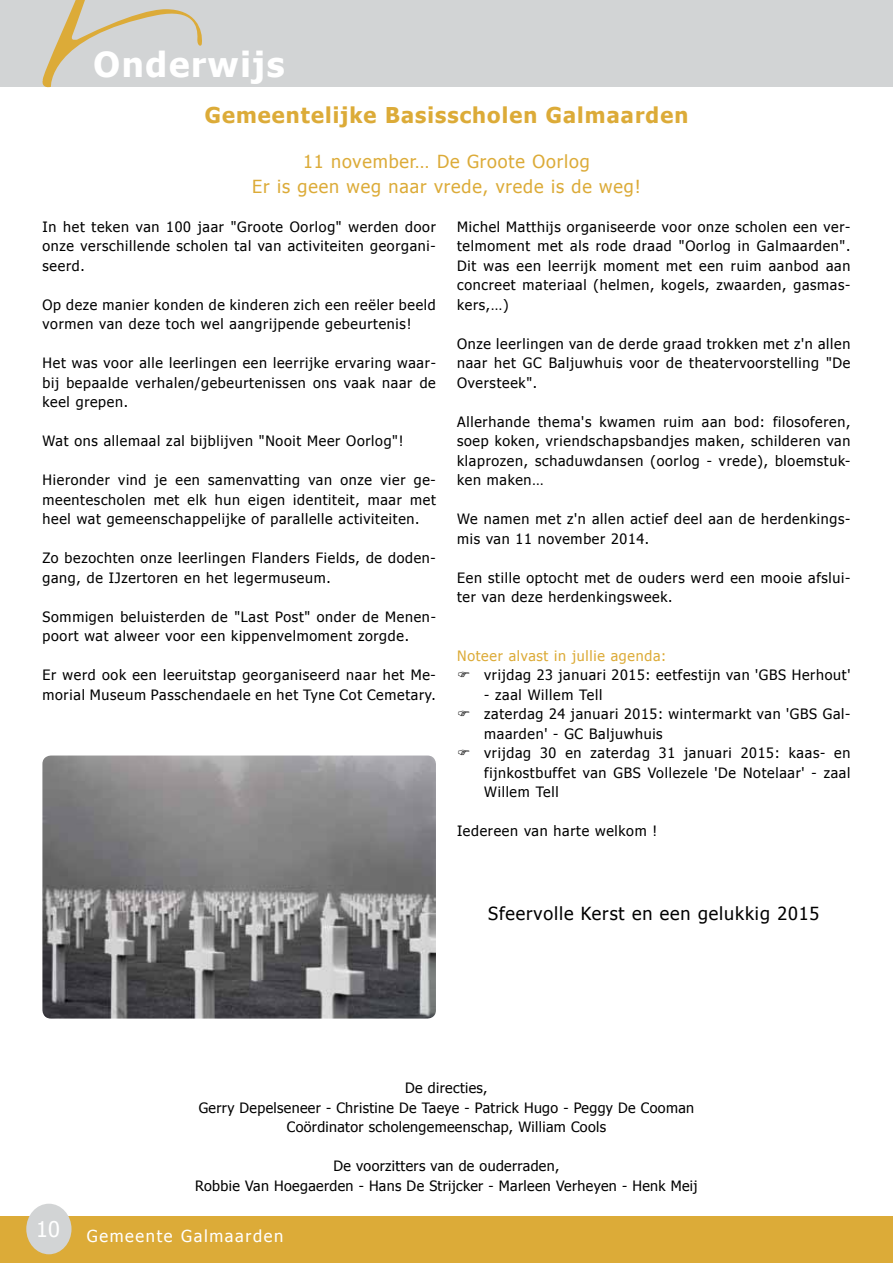
<style>
.page{position:relative;width:893px;height:1263px;background:#fff}
.page>*{position:absolute;margin:0;border:0;box-sizing:border-box;transform-origin:0 0}
.t1{font:700 34.5px "Tahoma";letter-spacing:.05em;color:#fff}
.t2{font:700 21.75px "Tahoma";letter-spacing:.05em;color:#dcab38}
.t3{font:18px/25.2px "Tahoma";letter-spacing:.05em;color:#dcab38;text-align:center}
.t4{font:18px "Tahoma";letter-spacing:.05em;color:#000}
.t5{font:16.5px "Tahoma";letter-spacing:.1em;color:#fff}
.t6{font:14.25px/19.5px "Tahoma";letter-spacing:.05em;color:#000}
.t7{font:14.25px/19.5px "Tahoma";letter-spacing:.025em;color:#000;text-align:center}
.t8{font:14.25px "Tahoma";letter-spacing:.05em;color:#dcab38}
</style>
<div class="page">
<div style="left:0;top:0;width:893px;height:87px;background:#d2d4d5"></div>
<div style="left:0;top:1216px;width:893px;height:47px;background:#dcab38"></div>
<div style="left:26px;top:1204px;width:46px;height:50px;background:#d2d4d5;border-radius:50%"></div>
<svg style="left:42px;top:0;width:160px;height:88px"></svg>
<img style="left:42px;top:755px;width:394px;height:263px">
<h1 class="t1" style="left:94px;top:41px;width:193px">Onderwijs</h1>
<h2 class="t2" style="left:205px;top:100px;width:485px">Gemeentelijke Basisscholen Galmaarden</h2>
<p class="t3" style="left:252px;top:148px;width:390px">11 november… De Groote Oorlog<br>Er is geen weg naar vrede, vrede is de weg!</p>
<p class="t6" style="left:43px;top:216px;width:395px;text-align:justify">In het teken van 100 jaar "Groote Oorlog" werden door onze verschillende scholen tal van activiteiten georgani&shy;seerd.</p>
<p class="t6" style="left:43px;top:294px;width:395px">Op deze manier konden de kinderen zich een reëler beeld vormen van deze toch wel aangrijpende gebeurtenis!</p>
<p class="t6" style="left:43px;top:353px;width:395px;text-align:justify">Het was voor alle leerlingen een leerrijke ervaring waar&shy;bij bepaalde verhalen/gebeurtenissen ons vaak naar de keel grepen.</p>
<p class="t6" style="left:43px;top:431px;width:362px">Wat ons allemaal zal bijblijven "Nooit Meer Oorlog"!</p>
<p class="t6" style="left:43px;top:470px;width:395px;text-align:justify">Hieronder vind je een samenvatting van onze vier ge&shy;meentescholen met elk hun eigen identiteit, maar met heel wat gemeenschappelijke of parallelle activiteiten.</p>
<p class="t6" style="left:43px;top:548px;width:395px">Zo bezochten onze leerlingen Flanders Fields, de doden&shy;gang, de IJzertoren en het legermuseum.</p>
<p class="t6" style="left:43px;top:606px;width:395px">Sommigen beluisterden de "Last Post" onder de Menen&shy;poort wat alweer voor een kippenvelmoment zorgde.</p>
<p class="t6" style="left:43px;top:665px;width:395px">Er werd ook een leeruitstap georganiseerd naar het Me&shy;morial Museum Passchendaele en het Tyne Cot Cemetary.</p>
<p class="t6" style="left:457px;top:216px;width:395px;text-align:justify">Michel Matthijs organiseerde voor onze scholen een ver&shy;telmoment met als rode draad "Oorlog in Galmaarden".<br>Dit was een leerrijk moment met een ruim aanbod aan concreet materiaal (helmen, kogels, zwaarden, gasmas&shy;kers,…)</p>
<p class="t6" style="left:457px;top:333px;width:395px;text-align:justify">Onze leerlingen van de derde graad trokken met z'n allen naar het GC Baljuwhuis voor de theatervoorstelling "De Oversteek".</p>
<p class="t6" style="left:457px;top:411px;width:395px;text-align:justify">Allerhande thema's kwamen ruim aan bod: filosoferen, soep koken, vriendschapsbandjes maken, schilderen van klaprozen, schaduwdansen (oorlog - vrede), bloemstuk&shy;ken maken…</p>
<p class="t6" style="left:457px;top:509px;width:395px">We namen met z'n allen actief deel aan de herdenkings&shy;mis van 11 november 2014.</p>
<p class="t6" style="left:457px;top:567px;width:395px">Een stille optocht met de ouders werd een mooie afslui&shy;ter van deze herdenkingsweek.</p>
<p class="t8" style="left:457px;top:646px;width:211px">Noteer alvast in jullie agenda:</p>
<p class="t6" style="left:484px;top:665px;width:368px">vrijdag 23 januari 2015: eetfestijn van 'GBS Herhout'</p>
<p class="t6" style="left:484px;top:684px;width:368px">- zaal Willem Tell<br>zaterdag 24 januari 2015: wintermarkt van 'GBS Gal&shy;maarden' - GC Baljuwhuis<br>vrijdag 30 en zaterdag 31 januari 2015: kaas- en fijnkostbuffet van GBS Vollezele 'De Notelaar' - zaal Willem Tell</p>
<p class="t6" style="left:457px;top:821px;width:202px">Iedereen van harte welkom !</p>
<p class="t4" style="left:488px;top:901px;width:333px">Sfeervolle Kerst en een gelukkig 2015</p>
<p class="t7" style="left:199px;top:1078px;width:497px">De directies,<br>Gerry Depelseneer - Christine De Taeye - Patrick Hugo - Peggy De Cooman<br>Coördinator scholengemeenschap, William Cools</p>
<p class="t7" style="left:195px;top:1156px;width:504px">De voorzitters van de ouderraden,<br>Robbie Van Hoegaerden - Hans De Strijcker - Marleen Verheyen - Henk Meij</p>
<p class="t5" style="left:36px;top:1224px;width:249px"><sup>10</sup> Gemeente Galmaarden</p>
</div>
